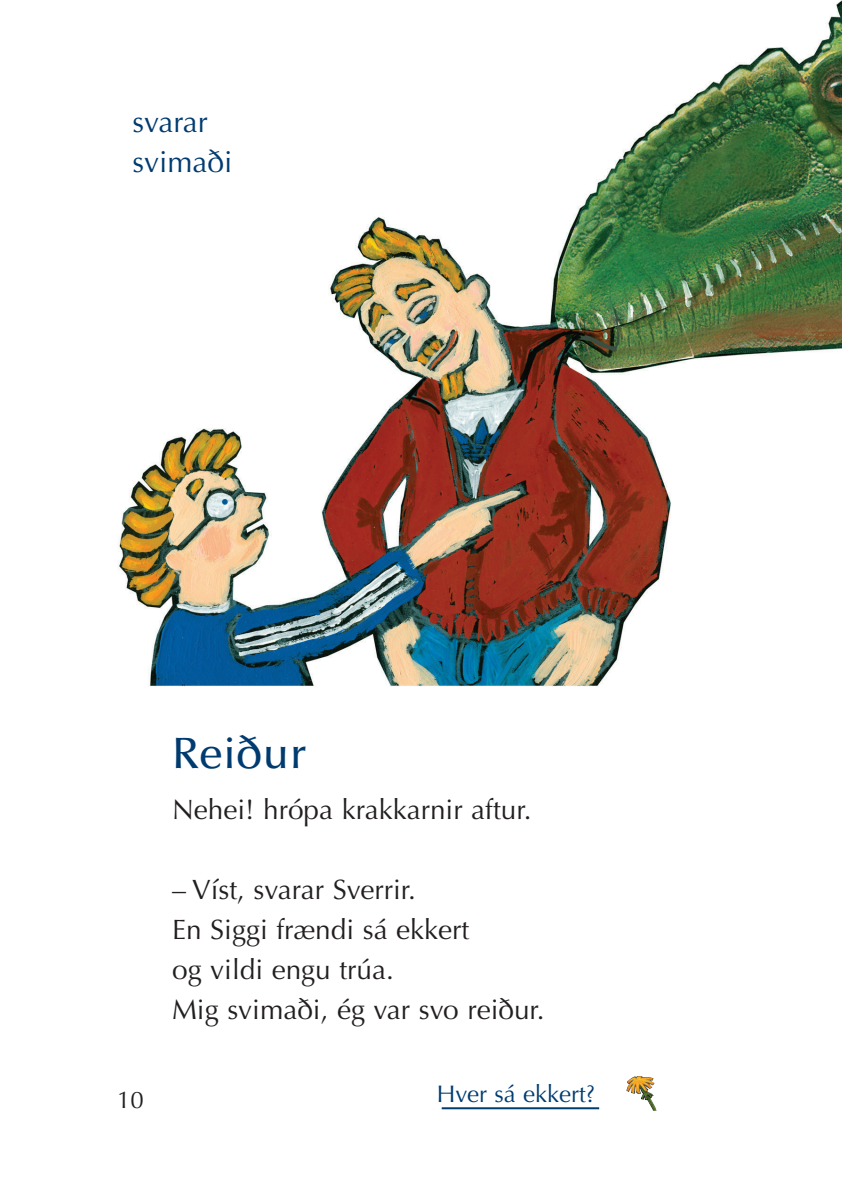
<style>
.page{position:relative;width:842px;height:1191px;background:#fff}
.page>*{position:absolute;margin:0;border:0;box-sizing:border-box;transform-origin:0 0}
.t1{font:500 44px "Optima";color:#003b70}
.t2{font:30px/40px "Optima";color:#003b70}
.t3{font:28px/40px "Optima";color:#231f20}
.t4{font:24px "Optima";color:#003b70}
.t5{font:24px "Optima";color:#231f20}
</style>
<div class="page">
<img style="left:626px;top:1076px;width:31px;height:34px">
<img style="left:118px;top:0;width:724px;height:686px">
<hr style="left:442px;top:1107px;width:157px;height:2px;background:#003b70">
<p class="t2" style="left:132px;top:102px;width:102px">svarar svimaði</p>
<h1 class="t1" style="left:172px;top:728px;width:136px">Reiður</h1>
<p class="t3" style="left:172px;top:790px;width:361px">Nehei! hrópa krakkarnir aftur.</p>
<p class="t3" style="left:172px;top:870px;width:374px">– Víst, svarar Sverrir.<br>En Siggi frændi sá ekkert<br>og vildi engu trúa.<br>Mig svimaði, ég var svo reiður.</p>
<p class="t5" style="left:117px;top:1086px;width:28px">10</p>
<p class="t4" style="left:437px;top:1079px;width:160px">Hver sá ekkert?</p>
</div>
